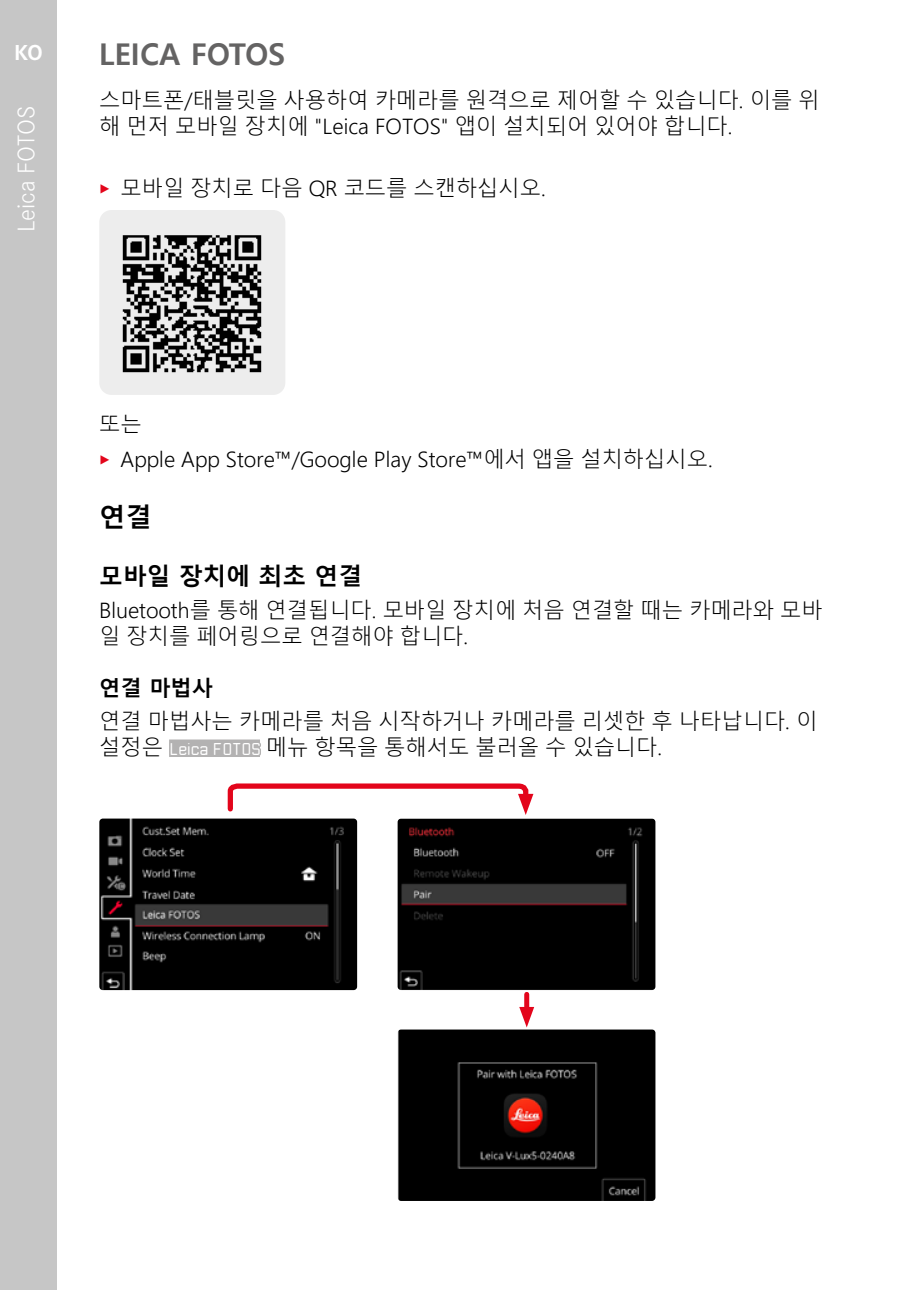
<style>
.page{position:relative;width:908px;height:1290px;background:#fff}
.page>*{position:absolute;margin:0;border:0;box-sizing:border-box;transform-origin:0 0}
.Heading____Chapter{font:700 30px "Malgun Gothic";color:#646363}
.Heading____Heading_0{font:700 26.25px "Malgun Gothic";color:#000}
.t1{font:300 25px "Corporate S";color:#fff}
.Heading____Heading_0-2{font:700 23.75px "Malgun Gothic";color:#000}
.t2{font:700 22.5px "Corporate S";color:#fff}
.Text____Body_Text{font:300 21.25px/26.2px "Malgun Gothic";color:#000}
.Heading____Heading_0-3{font:700 21.25px "Malgun Gothic";color:#000}
.s1{font-family:"Corporate S";color:#e3051b}
.s2{font-family:"LG1055";font-size:15px;color:#b3b2b2}
</style>
<div class="page">
<div style="left:0;top:0;width:57px;height:1290px;background:#c6c6c6"></div>
<div style="left:169px;top:739px;width:91px;height:18px;background:#b3b2b2"></div>
<img style="left:99px;top:211px;width:185px;height:184px">
<img style="left:99px;top:818px;width:258px;height:172px">
<img style="left:397px;top:818px;width:258px;height:172px">
<svg style="left:227px;top:783px;width:306px;height:32px"></svg>
<img style="left:397px;top:1029px;width:258px;height:172px">
<div style="left:524px;top:994px;width:5px;height:19px;background:#e3051b"></div>
<svg style="left:519px;top:1007px;width:15px;height:20px"></svg>
<p class="t2" style="left:14px;top:35px;width:30px">KO</p>
<p class="Heading____Chapter" style="left:99px;top:37px;width:187px">LEICA FOTOS</p>
<p class="Text____Body_Text" style="left:99px;top:88px;width:721px">스마트폰/태블릿을 사용하여 카메라를 원격으로 제어할 수 있습니다. 이를 위 해 먼저 모바일 장치에 "Leica FOTOS" 앱이 설치되어 있어야 합니다.</p>
<p class="t1" style="left:9px;top:232px;width:128px;rotate:-90deg">Leica FOTOS</p>
<p class="Text____Body_Text" style="left:99px;top:175px;width:448px"><span class="s1">▸</span> 모바일 장치로 다음 QR 코드를 스캔하십시오.</p>
<p class="Text____Body_Text" style="left:99px;top:411px;width:44px">또는</p>
<p class="Text____Body_Text" style="left:99px;top:446px;width:614px"><span class="s1">▸</span> Apple App Store™/Google Play Store™에서 앱을 설치하십시오.</p>
<p class="Heading____Heading_0" style="left:99px;top:502px;width:54px">연결</p>
<p class="Heading____Heading_0-2" style="left:99px;top:562px;width:264px">모바일 장치에 최초 연결</p>
<p class="Text____Body_Text" style="left:99px;top:598px;width:724px">Bluetooth를 통해 연결됩니다. 모바일 장치에 처음 연결할 때는 카메라와 모바 일 장치를 페어링으로 연결해야 합니다.</p>
<p class="Heading____Heading_0-3" style="left:99px;top:675px;width:115px">연결 마법사</p>
<p class="Text____Body_Text" style="left:99px;top:708px;width:719px">연결 마법사는 카메라를 처음 시작하거나 카메라를 리셋한 후 나타납니다. 이 설정은 <span class="s2">Leica FOTOS</span> 메뉴 항목을 통해서도 불러올 수 있습니다.</p>
</div>
